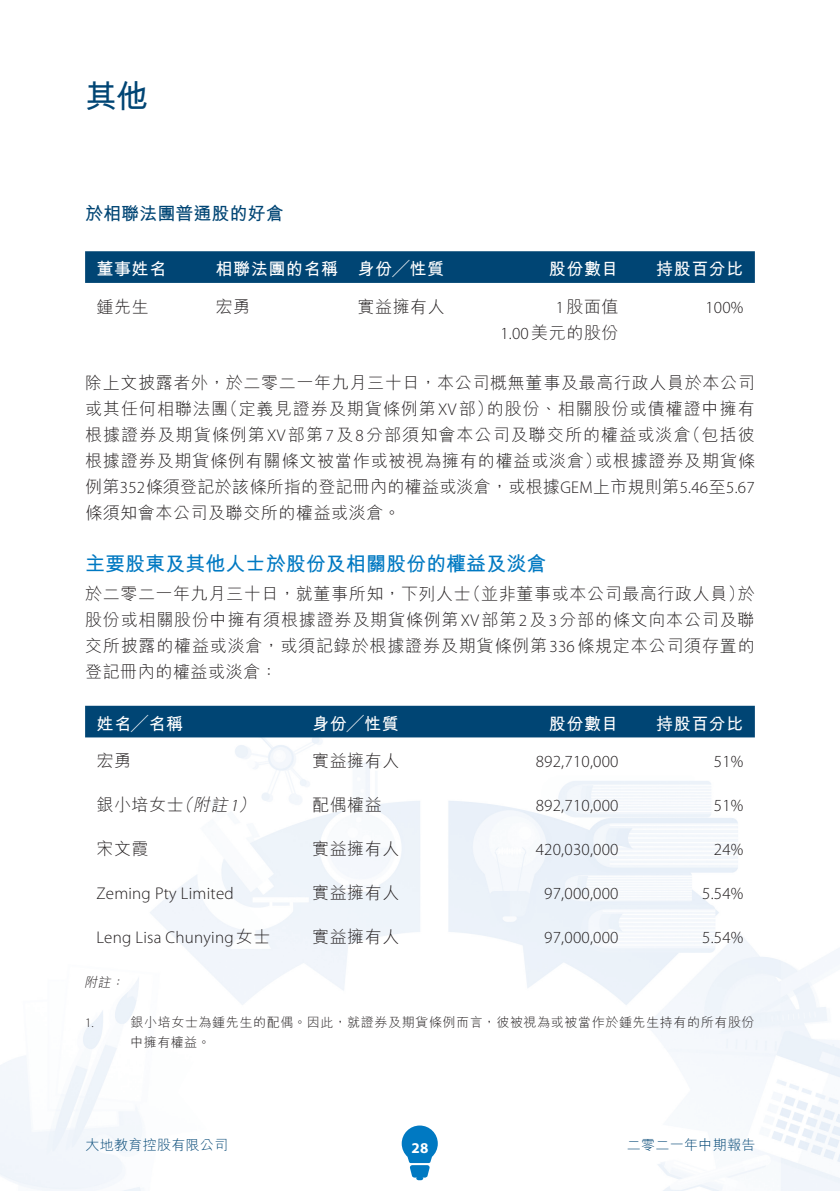
<style>
.page{position:relative;width:840px;height:1191px;background:#fff}
.page>*{position:absolute;margin:0;border:0;box-sizing:border-box;transform-origin:0 0}
.t1{font:700 32px "M Hei HK";color:#004574}
._01_H1{font:700 20px "M Hei HK";color:#0079c2}
._02_H2{font:700 18px "M Hei HK";color:#004574}
._00_txt{font:300 17px/26px "M Hei HK";letter-spacing:.045em;color:#231f20}
._50_Table_txt{font:300 17px "Myriad Pro";letter-spacing:.015em;color:#231f20}
._50_Table_txt-2{font:300 17px "M Hei HK";letter-spacing:.035em;color:#231f20}
._50_Table_txt-3{font:700 17px "M Hei HK";letter-spacing:.03em;color:#fff}
._00_txt-2{font:300 17px/26px "M Hei HK";letter-spacing:.065em;color:#231f20}
._50_Table_txt-4{font:italic 300 17px "M Hei HK";color:#231f20}
.t2{font:700 15px "Myriad Pro";color:#fff}
.t3{font:300 14px "M Hei HK";letter-spacing:.02em;color:#004574}
._06_Notes{font:300 13px "M Hei HK";letter-spacing:.045em;color:#231f20}
._06_Notes-2{font:italic 300 13px "M Hei HK";color:#231f20}
._06_Notes-3{font:300 13px "Myriad Pro";color:#231f20}
.s1{font-family:"Myriad Pro"}
.s2{font-family:"M Hei HK"}
</style>
<div class="page">
<img style="left:0;top:251px;width:839px;height:940px">
<svg style="left:401px;top:1125px;width:36px;height:55px"></svg>
<div style="left:85px;top:251px;width:669px;height:32px;background:#004574"></div>
<div style="left:85px;top:705px;width:669px;height:32px;background:#004574"></div>
<h1 class="t1" style="left:85px;top:73px;width:65px">其他</h1>
<p class="_02_H2" style="left:85px;top:200px;width:200px">於相聯法團普通股的好倉</p>
<p class="_50_Table_txt-3" style="left:96px;top:256px;width:71px">董事姓名</p>
<p class="_50_Table_txt-3" style="left:215px;top:256px;width:124px">相聯法團的名稱</p>
<p class="_50_Table_txt-3" style="left:357px;top:256px;width:88px">身份╱性質</p>
<p class="_50_Table_txt-3" style="left:548px;top:256px;width:71px">股份數目</p>
<p class="_50_Table_txt-3" style="left:655px;top:256px;width:89px">持股百分比</p>
<p class="_50_Table_txt-2" style="left:96px;top:298px;width:54px">鍾先生</p>
<p class="_50_Table_txt-2" style="left:215px;top:298px;width:36px">宏勇</p>
<p class="_50_Table_txt-2" style="left:357px;top:298px;width:89px">實益擁有人</p>
<p class="_50_Table_txt-2" style="left:555px;top:298px;width:64px"><span class="s1">1</span>股面值</p>
<p class="_50_Table_txt" style="left:705px;top:297px;width:40px">100%</p>
<p class="_50_Table_txt-2" style="left:500px;top:324px;width:120px"><span class="s1">1.00</span>美元的股份</p>
<p class="_00_txt" style="left:85px;top:369px;width:670px;text-align:right">除上文披露者外，於二零二一年九月三十日，本公司概無董事及最高行政人員於本公司的股份、相關股份或債權證中擁有</p>
<p class="_00_txt" style="left:221px;top:395px;width:273px">（定義見證券及期貨條例第<span class="s1">XV</span>部）</p>
<p class="_00_txt" style="left:85px;top:395px;width:144px">或其任何相聯法團</p>
<p class="_00_txt" style="left:683px;top:421px;width:72px">（包括彼</p>
<p class="_00_txt-2" style="left:594px;top:421px;width:161px;text-indent:-509px">根據證券及期貨條例第<span class="s1">XV</span>部第<span class="s1">7</span>及<span class="s1">8</span>分部須知會本公司及聯交所的權益或淡倉<br>或根據證券及期貨條</p>
<p class="_00_txt" style="left:85px;top:447px;width:670px">根據證券及期貨條例有關條文被當作或被視為擁有的權益或淡倉）<br>例第<span class="s1">352</span>條須登記於該條所指的登記冊內的權益或淡倉，或根據<span class="s1">GEM</span>上市規則第<span class="s1">5.46</span>至<span class="s1">5.67</span>條須知會本公司及聯交所的權益或淡倉。</p>
<p class="_01_H1" style="left:85px;top:549px;width:462px">主要股東及其他人士於股份及相關股份的權益及淡倉</p>
<p class="_00_txt" style="left:463px;top:580px;width:292px">（並非董事或本公司最高行政人員 於）</p>
<p class="_00_txt" style="left:85px;top:580px;width:670px">於二零二一年九月三十日，就董事所知，下列人士<br>股份或相關股份中擁有須根據證券及期貨條例第<span class="s1">XV</span>部第<span class="s1">2</span>及<span class="s1">3</span>分部的條文向本公司及聯交所披露的權益或淡倉，或須記錄於根據證券及期貨條例第<span class="s1">336</span>條規定本公司須存置的登記冊內的權益或淡倉：</p>
<p class="_50_Table_txt-3" style="left:655px;top:711px;width:89px">持股百分比</p>
<p class="_50_Table_txt-3" style="left:96px;top:711px;width:88px">姓名╱名稱</p>
<p class="_50_Table_txt-3" style="left:312px;top:711px;width:88px">身份╱性質</p>
<p class="_50_Table_txt-3" style="left:548px;top:711px;width:71px">股份數目</p>
<p class="_50_Table_txt-2" style="left:96px;top:752px;width:36px">宏勇</p>
<p class="_50_Table_txt-2" style="left:312px;top:752px;width:89px">實益擁有人</p>
<p class="_50_Table_txt" style="left:535px;top:751px;width:84px">892,710,000</p>
<p class="_50_Table_txt" style="left:713px;top:751px;width:31px">51%</p>
<p class="_50_Table_txt-4" style="left:175px;top:796px;width:22px">（</p>
<p class="_50_Table_txt-4" style="left:193px;top:796px;width:68px">附註）<span class="s1">1</span></p>
<p class="_50_Table_txt-2" style="left:96px;top:796px;width:89px">銀小培女士</p>
<p class="_50_Table_txt-2" style="left:312px;top:796px;width:71px">配偶權益</p>
<p class="_50_Table_txt" style="left:535px;top:795px;width:84px">892,710,000</p>
<p class="_50_Table_txt" style="left:713px;top:795px;width:31px">51%</p>
<p class="_50_Table_txt-2" style="left:96px;top:840px;width:54px">宋文霞</p>
<p class="_50_Table_txt-2" style="left:312px;top:840px;width:89px">實益擁有人</p>
<p class="_50_Table_txt" style="left:535px;top:839px;width:84px">420,030,000</p>
<p class="_50_Table_txt" style="left:713px;top:839px;width:31px">24%</p>
<p class="_50_Table_txt" style="left:96px;top:883px;width:139px">Zeming Pty Limited</p>
<p class="_50_Table_txt-2" style="left:312px;top:884px;width:89px">實益擁有人</p>
<p class="_50_Table_txt" style="left:544px;top:883px;width:76px">97,000,000</p>
<p class="_50_Table_txt" style="left:701px;top:883px;width:43px">5.54%</p>
<p class="_50_Table_txt" style="left:96px;top:927px;width:175px">Leng Lisa Chunying<span class="s2">女士</span></p>
<p class="_06_Notes-2" style="left:111px;top:975px;width:17px">：</p>
<p class="_06_Notes-2" style="left:84px;top:975px;width:31px">附註</p>
<p class="_50_Table_txt-2" style="left:312px;top:928px;width:89px">實益擁有人</p>
<p class="_50_Table_txt" style="left:544px;top:927px;width:76px">97,000,000</p>
<p class="_50_Table_txt" style="left:701px;top:927px;width:43px">5.54%</p>
<p class="_06_Notes-3" style="left:85px;top:1015px;width:10px">1.</p>
<p class="_06_Notes" style="left:130px;top:1015px;width:625px">銀小培女士為鍾先生的配偶。因此，就證券及期貨條例而言，彼被視為或被當作於鍾先生持有的所有股份</p>
<p class="_06_Notes" style="left:130px;top:1035px;width:81px">中擁有權益。</p>
<p class="t3" style="left:85px;top:1138px;width:144px">大地教育控股有限公司</p>
<p class="t2" style="left:411px;top:1138px;width:18px">28</p>
<p class="t3" style="left:626px;top:1138px;width:130px">二零二一年中期報告</p>
</div>
